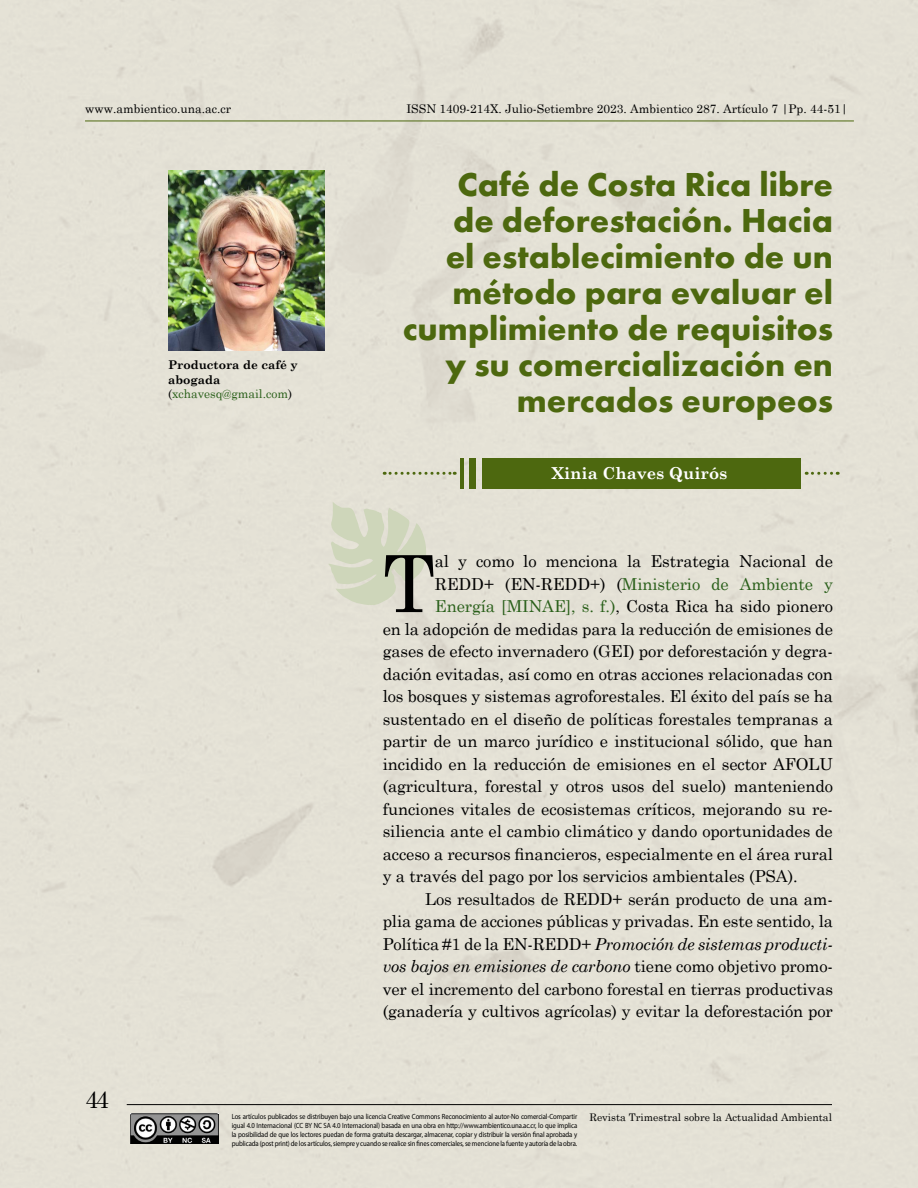
<style>
.page{position:relative;width:918px;height:1188px;background:#e4e1d5}
.page>*{position:absolute;margin:0;border:0;box-sizing:border-box;transform-origin:0 0}
.t1{font:78.75px "Century Schoolbook";color:#000}
.t2{font:700 34.5px/36px "Futura PT";color:#4d680f;text-align:right}
.t3{font:24px "Century Schoolbook";color:#000}
.t4{font:16.5px "Century Schoolbook";letter-spacing:-.005em;color:#000}
.t5{font:italic 16.5px "Century Schoolbook";letter-spacing:-.01em;color:#000}
.t6{font:16.5px "Century Schoolbook";letter-spacing:-.005em;color:#295f19}
.t7{font:700 16.5px "Century Schoolbook";color:#fff}
.t8{font:12px "Century Schoolbook";color:#000}
.t9{font:700 12px/14.4px "Century Schoolbook";color:#000}
.t10{font:10.5px "Century Schoolbook";color:#000}
.t11{font:7.5px/9px "Myriad Pro";letter-spacing:-.015em;color:#000;text-align:justify;scale:.9 1}
.s1{font-weight:400}
.s2{font-weight:400;color:#295f19}
.s3{color:#000}
.s4{color:#295f19}
.s5{font-style:normal}
</style>
<div class="page">
<svg style="left:328px;top:502px;width:100px;height:103px;background:#d6d9c4"></svg>
<hr style="left:127px;top:1104px;width:705px;height:1px;background:#000">
<img style="left:131px;top:1113px;width:88px;height:30px">
<hr style="left:85px;top:121px;width:769px;height:1px;background:#4d680f">
<hr style="left:461px;top:458px;width:3px;height:31px;background:#4d680f">
<div style="left:469px;top:458px;width:7px;height:31px;background:#4d680f"></div>
<div style="left:482px;top:458px;width:318px;height:31px;background:#4d680f"></div>
<img style="left:168px;top:170px;width:157px;height:180px">
<svg style="left:806px;top:472px;width:32px;height:3px"></svg>
<svg style="left:384px;top:472px;width:71px;height:3px"></svg>
<p class="t8" style="left:85px;top:101px;width:148px">www.ambientico.una.ac.cr</p>
<p class="t8" style="left:406px;top:101px;width:443px">ISSN 1409-214X. Julio-Setiembre 2023. Ambientico 287. Artículo 7 |Pp. 44-51|</p>
<h3 class="t3" style="left:85px;top:1085px;width:26px">44</h3>
<p class="t9" style="left:168px;top:358px;width:131px">Productora de café y abogada <span class="s1">(</span><span class="s2">xchavesq@gmail.com</span><span class="s1">)</span></p>
<h2 class="t2" style="left:403px;top:166px;width:432px">Café de Costa Rica libre<br>de deforestación. Hacia<br>el establecimiento de un método para evaluar el cumplimiento de requisitos y su comercialización en mercados europeos</h2>
<p class="t7" style="left:552px;top:463px;width:177px">Xinia Chaves Quirós</p>
<h1 class="t1" style="left:383px;top:534px;width:54px">T</h1>
<p class="t4" style="left:435px;top:551px;width:400px">al y como lo menciona la Estrategia Nacional de</p>
<p class="t6" style="left:435px;top:573px;width:400px"><span class="s3">REDD+ (EN-REDD+) (</span>Ministerio de Ambiente y</p>
<p class="t4" style="left:435px;top:596px;width:400px"><span class="s4">Energía [MINAE], s. f.)</span>, Costa Rica ha sido pionero</p>
<p class="t4" style="left:383px;top:618px;width:452px">en la adopción de medidas para la reducción de emisiones de</p>
<p class="t4" style="left:383px;top:641px;width:452px">gases de efecto invernadero (GEI) por deforestación y degra-</p>
<p class="t4" style="left:383px;top:663px;width:452px">dación evitadas, así como en otras acciones relacionadas con</p>
<p class="t4" style="left:383px;top:686px;width:452px">los bosques y sistemas agroforestales. El éxito del país se ha</p>
<p class="t4" style="left:383px;top:708px;width:452px">sustentado en el diseño de políticas forestales tempranas a</p>
<p class="t4" style="left:383px;top:731px;width:452px">partir de un marco jurídico e institucional sólido, que han</p>
<p class="t4" style="left:383px;top:753px;width:452px">incidido en la reducción de emisiones en el sector AFOLU</p>
<p class="t4" style="left:383px;top:776px;width:452px">(agricultura, forestal y otros usos del suelo) manteniendo</p>
<p class="t4" style="left:383px;top:798px;width:452px">funciones vitales de ecosistemas críticos, mejorando su re-</p>
<p class="t4" style="left:383px;top:821px;width:452px">siliencia ante el cambio climático y dando oportunidades de</p>
<p class="t4" style="left:383px;top:843px;width:452px">acceso a recursos financieros, especialmente en el área rural</p>
<p class="t4" style="left:383px;top:866px;width:417px">y a través del pago por los servicios ambientales (PSA).</p>
<p class="t4" style="left:425px;top:888px;width:409px">Los resultados de REDD+ serán producto de una am-</p>
<p class="t4" style="left:383px;top:911px;width:452px">plia gama de acciones públicas y privadas. En este sentido, la</p>
<p class="t5" style="left:383px;top:934px;width:452px"><span class="s5">Política #1 de la EN-REDD+</span> Promoción de sistemas producti-</p>
<p class="t5" style="left:383px;top:956px;width:452px">vos bajos en emisiones de carbono <span class="s5">tiene como objetivo promo-</span></p>
<p class="t4" style="left:383px;top:978px;width:452px">ver el incremento del carbono forestal en tierras productivas</p>
<p class="t4" style="left:383px;top:1001px;width:452px">(ganadería y cultivos agrícolas) y evitar la deforestación por</p>
<p class="t11" style="left:232px;top:1112px;width:385px">Los artículos publicados se distribuyen bajo una licencia Creative Commons Reconocimiento al autor-No comercial-Compartir igual 4.0 Internacional (CC BY NC SA 4.0 Internacional) basada en una obra en http://www.ambientico.una.ac.cr, lo que implica la posibilidad de que los lectores puedan de forma gratuita descargar, almacenar, copiar y distribuir la versión final aprobada y publicada (post print) de los artículos, siempre y cuando se realice sin fines comerciales, se mencione la fuente y autoría de la obra.</p>
<p class="t10" style="left:589px;top:1110px;width:244px">Revista Trimestral sobre la Actualidad Ambiental</p>
</div>
